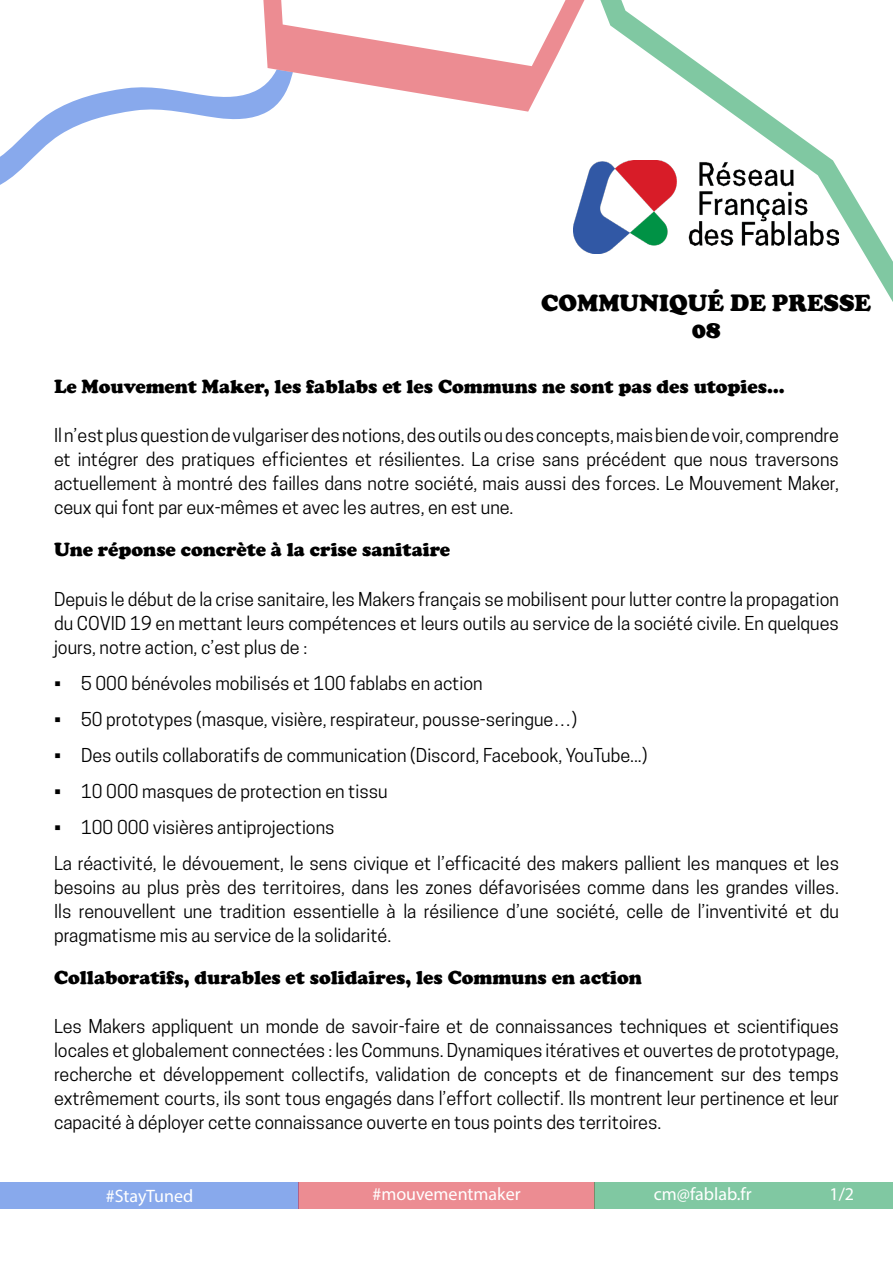
<style>
.page{position:relative;width:893px;height:1263px;background:#fff}
.page>*{position:absolute;margin:0;border:0;box-sizing:border-box;transform-origin:0 0}
.t1{font:900 24px/27px "Cooper";color:#000;text-align:center}
.t2{font:900 19.5px "Cooper";color:#000}
.t3{font:18px/24px "Cooper Hewitt";color:#000;text-align:justify}
.t4{font:18px "Myriad Pro";color:#fff}
</style>
<div class="page">
<svg style="left:0;top:87px;width:267px;height:92px"></svg>
<div style="left:0;top:1182px;width:298px;height:27px;background:#88a9ec"></div>
<div style="left:298px;top:1182px;width:297px;height:27px;background:#ec8c92"></div>
<div style="left:595px;top:1182px;width:298px;height:27px;background:#80c8a2"></div>
<svg style="left:610px;top:0;width:283px;height:302px"></svg>
<svg style="left:262px;top:0;width:348px;height:112px"></svg>
<img style="left:573px;top:161px;width:266px;height:92px">
<h1 class="t1" style="left:541px;top:290px;width:331px">COMMUNIQUÉ DE PRESSE<br>08</h1>
<p class="t2" style="left:54px;top:375px;width:732px">Le Mouvement Maker, les fablabs et les Communs ne sont pas des utopies…</p>
<p class="t3" style="left:54px;top:424px;width:786px">Il n’est plus question de vulgariser des notions, des outils ou des concepts, mais bien de voir, comprendre et intégrer des pratiques efficientes et résilientes. La crise sans précédent que nous traversons actuellement à montré des failles dans notre société, mais aussi des forces. Le Mouvement Maker, ceux qui font par eux-mêmes et avec les autres, en est une.</p>
<p class="t2" style="left:54px;top:538px;width:398px">Une réponse concrète à la crise sanitaire</p>
<p class="t3" style="left:54px;top:587px;width:786px">Depuis le début de la crise sanitaire, les Makers français se mobilisent pour lutter contre la propagation du COVID 19 en mettant leurs compétences et leurs outils au service de la société civile. En quelques jours, notre action, c’est plus de :</p>
<p class="t3" style="left:54px;top:671px;width:430px">• 5 000 bénévoles mobilisés et 100 fablabs en action</p>
<p class="t3" style="left:54px;top:707px;width:525px">• 50 prototypes (masque, visière, respirateur, pousse-seringue…)</p>
<p class="t3" style="left:54px;top:743px;width:595px">• Des outils collaboratifs de communication (Discord, Facebook, YouTube...)</p>
<p class="t3" style="left:54px;top:779px;width:335px">• 10 000 masques de protection en tissu</p>
<p class="t3" style="left:54px;top:809px;width:787px;line-height:36px">• 100 000 visières antiprojections<br>La réactivité, le dévouement, le sens civique et l’efficacité des makers pallient les manques et les</p>
<p class="t3" style="left:54px;top:875px;width:786px">besoins au plus près des territoires, dans les zones défavorisées comme dans les grandes villes.<br>Ils renouvellent une tradition essentielle à la résilience d’une société, celle de l’inventivité et du pragmatisme mis au service de la solidarité.</p>
<p class="t2" style="left:54px;top:966px;width:590px">Collaboratifs, durables et solidaires, les Communs en action</p>
<p class="t3" style="left:54px;top:1015px;width:787px">Les Makers appliquent un monde de savoir-faire et de connaissances techniques et scientifiques locales et globalement connectées : les Communs. Dynamiques itératives et ouvertes de prototypage, recherche et développement collectifs, validation de concepts et de financement sur des temps extrêmement courts, ils sont tous engagés dans l’effort collectif. Ils montrent leur pertinence et leur capacité à déployer cette connaissance ouverte en tous points des territoires.</p>
<p class="t4" style="left:106px;top:1185px;width:89px">#StayTuned</p>
<p class="t4" style="left:372px;top:1183px;width:150px">#mouvementmaker</p>
<p class="t4" style="left:654px;top:1183px;width:100px">cm@fablab.fr</p>
<p class="t4" style="left:829px;top:1183px;width:26px">1/2</p>
</div>
